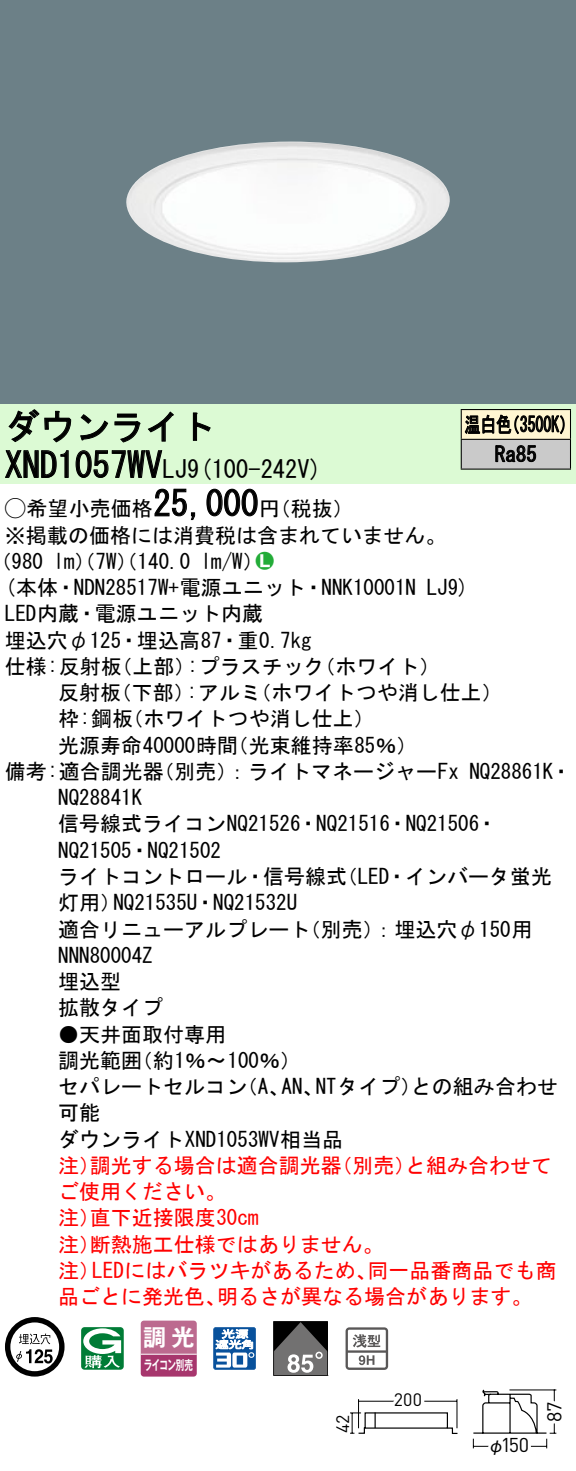
<style>
.page{position:relative;width:576px;height:1471px;background:#fff}
.page>*{position:absolute;margin:0;border:0;box-sizing:border-box;transform-origin:0 0}
.t1{font:35px "MS Gothic";color:#000}
.t2{font:24.5px "MS Gothic";color:#000}
.t3{font:23.1px "Gothic MB101 Pro De Bold 90 pv RKSJ H";color:#fff}
.t4{font:21px/26.2px "MS Gothic";color:#000}
.t5{font:21px/26.2px "MS Gothic";color:#f00}
.t6{font:21px/29.8px "MS Gothic";color:#000;scale:.75 1}
.t7{font:21px "Ford Classification 1";color:#23ac38}
.t8{font:19.95px "DINOT";color:#000}
.t9{font:17.85px "DINOT";color:#000}
.t10{font:17.5px "Gothic BBB Pro Medium 90 pv RKSJ H";color:#000}
.t11{font:13.3px "Gothic MB101 Pro De Bold 90 pv RKSJ H";letter-spacing:-.05em;color:#fff;scale:.65 1}
.s1{font-size:24.5px}
.s2{font-family:"Ford Classification 1"}
.s3{color:#fff}
</style>
<div class="page">
<div style="left:0;top:0;width:575px;height:404px;background:#6c8087"></div>
<img style="left:126px;top:142px;width:324px;height:120px">
<div style="left:0;top:404px;width:575px;height:79px;background:#dcfad4"></div>
<svg style="left:8px;top:409px;width:64px;height:34px"></svg>
<svg style="left:80px;top:413px;width:60px;height:30px"></svg>
<svg style="left:148px;top:411px;width:25px;height:31px"></svg>
<svg style="left:192px;top:412px;width:19px;height:29px"></svg>
<svg style="left:5px;top:450px;width:64px;height:28px"></svg>
<svg style="left:75px;top:450px;width:88px;height:28px"></svg>
<svg style="left:154px;top:488px;width:42px;height:32px"></svg>
<svg style="left:206px;top:488px;width:52px;height:29px"></svg>
<svg style="left:5px;top:1317px;width:59px;height:59px"></svg>
<svg style="left:81px;top:1327px;width:43px;height:42px"></svg>
<svg style="left:140px;top:1320px;width:56px;height:56px;background:#b65c86"></svg>
<hr style="left:141px;top:1353px;width:55px;height:1px;background:#fff">
<svg style="left:213px;top:1327px;width:43px;height:42px"></svg>
<svg style="left:273px;top:1321px;width:55px;height:54px;background:#5d5c5c"></svg>
<svg style="left:345px;top:1327px;width:43px;height:42px"></svg>
<div style="left:461px;top:409px;width:109px;height:30px;background:#fff6d2"></div>
<div style="left:461px;top:439px;width:109px;height:30px;background:#cacaca"></div>
<hr style="left:460px;top:409px;width:110px;height:1px;background:#000">
<hr style="left:569px;top:410px;width:2px;height:29px;background:#000">
<hr style="left:460px;top:439px;width:110px;height:1px;background:#000">
<hr style="left:569px;top:440px;width:2px;height:28px;background:#000">
<hr style="left:460px;top:468px;width:110px;height:2px;background:#000">
<svg style="left:460px;top:410px;width:104px;height:58px"></svg>
<svg style="left:472px;top:1389px;width:85px;height:60px"></svg>
<svg style="left:350px;top:1399px;width:108px;height:35px"></svg>
<h1 class="t1" style="left:5px;top:409px;width:212px">ダウンライト</h1>
<p class="t2" style="left:187px;top:456px;width:136px">(9 100-242 (V</p>
<h1 class="t1" style="left:5px;top:447px;width:184px">XND1057WV<span class="s1">LJ</span></h1>
<h1 class="t1" style="left:153px;top:486px;width:106px">25,000</h1>
<p class="t4" style="left:5px;top:495px;width:442px"><span class="s2">A</span>希望小売価格<br>※掲載の価格には消費税は含まれていません。</p>
<p class="t7" style="left:256px;top:550px;width:19px">2<span class="s3">7</span></p>
<p class="t4" style="left:259px;top:495px;width:96px">（円税抜(</p>
<p class="t4" style="left:201px;top:548px;width:64px">l m (W/</p>
<p class="t4" style="left:-9px;top:548px;width:54px">（980</p>
<p class="t4" style="left:54px;top:548px;width:138px">lm）（ ）（W 7 140.0</p>
<p class="t6" style="left:494px;top:409px;width:57px;text-indent:-30px">温白色<br>Ra85</p>
<p class="t6" style="left:504px;top:409px;width:96px">（3500 (K</p>
<p class="t4" style="left:5px;top:574px;width:412px">(本体・NDN28517 +W 電源ユニット・NNK10001N</p>
<p class="t4" style="left:5px;top:600px;width:259px">LED内蔵・電源ユニット内蔵</p>
<p class="t4" style="left:5px;top:627px;width:308px">埋込穴φ125・埋込高87・重0.7kg</p>
<p class="t4" style="left:314px;top:653px;width:127px">（ホワイト(</p>
<p class="t4" style="left:426px;top:574px;width:44px">LJ (9</p>
<p class="t4" style="left:187px;top:653px;width:139px">:プラスチック</p>
<p class="t4" style="left:5px;top:653px;width:118px">仕様:反射板</p>
<p class="t4" style="left:111px;top:653px;width:85px">（上部）</p>
<p class="t4" style="left:58px;top:679px;width:65px">反射板</p>
<p class="t4" style="left:111px;top:679px;width:85px">（下部）</p>
<p class="t4" style="left:187px;top:679px;width:76px">:アルミ</p>
<p class="t4" style="left:250px;top:679px;width:253px">（ホワイトつや消し仕上(</p>
<p class="t4" style="left:58px;top:705px;width:76px">枠:鋼板</p>
<p class="t4" style="left:122px;top:705px;width:254px">（ホワイトつや消し仕上(</p>
<p class="t4" style="left:58px;top:732px;width:181px">光源寿命40000時間</p>
<p class="t4" style="left:227px;top:732px;width:191px">（光束維持率85％(</p>
<p class="t4" style="left:153px;top:758px;width:307px">（別売：）ライトマネージャーFx</p>
<p class="t4" style="left:5px;top:758px;width:160px">備考:適合調光器</p>
<p class="t4" style="left:58px;top:784px;width:85px">NQ28841K</p>
<p class="t4" style="left:58px;top:810px;width:441px">信号線式ライコンNQ21526・NQ21516・NQ21506・</p>
<p class="t4" style="left:58px;top:837px;width:164px">NQ21505・NQ21502</p>
<p class="t4" style="left:336px;top:863px;width:217px">（LED・インバータ蛍光</p>
<p class="t4" style="left:469px;top:758px;width:104px">NQ28861 ・K</p>
<p class="t4" style="left:58px;top:863px;width:290px;text-align:center">ライトコントロール・信号線式<br>NQ21535 ・U NQ21532U</p>
<p class="t4" style="left:58px;top:889px;width:64px">灯用）</p>
<p class="t4" style="left:58px;top:915px;width:253px">適合リニューアルプレート<br>NNN80004Z<br>埋込型<br>拡散タイプ</p>
<p class="t4" style="left:132px;top:1020px;width:171px;text-indent:-73px">●天井面取付専用<br>（約1％〜100％(</p>
<p class="t4" style="left:300px;top:915px;width:234px">（別売：）埋込穴φ150用</p>
<p class="t4" style="left:58px;top:1047px;width:85px">調光範囲</p>
<p class="t4" style="left:315px;top:1073px;width:107px">NTタイプ）</p>
<p class="t4" style="left:411px;top:1073px;width:148px">との組み合わせ</p>
<p class="t4" style="left:58px;top:1073px;width:286px">セパレートセルコン<br>可能<br>ダウンライトXND1053WV相当品</p>
<p class="t4" style="left:237px;top:1073px;width:54px">（、A</p>
<p class="t4" style="left:281px;top:1073px;width:43px">AN、</p>
<p class="t5" style="left:90px;top:1152px;width:253px">調光する場合は適合調光器</p>
<p class="t5" style="left:331px;top:1152px;width:85px">（別売）</p>
<p class="t5" style="left:405px;top:1152px;width:148px">と組み合わせて</p>
<p class="t5" style="left:58px;top:1152px;width:43px">注）</p>
<p class="t5" style="left:58px;top:1178px;width:169px">ご使用ください。</p>
<p class="t5" style="left:90px;top:1204px;width:170px">直下近接限度30cm</p>
<p class="t5" style="left:90px;top:1204px;width:295px;text-indent:-32px">注）<br>断熱施工仕様ではありません。</p>
<p class="t5" style="left:58px;top:1230px;width:43px">注）</p>
<p class="t5" style="left:92px;top:1257px;width:286px">LEDにはバラツキがあるため、</p>
<p class="t5" style="left:367px;top:1257px;width:190px">同一品番商品でも商</p>
<p class="t5" style="left:58px;top:1257px;width:43px">注）</p>
<p class="t5" style="left:58px;top:1283px;width:169px">品ごとに発光色、</p>
<p class="t5" style="left:217px;top:1283px;width:317px">明るさが異なる場合があります。</p>
<p class="t3" style="left:143px;top:1317px;width:53px">調光</p>
<p class="t11" style="left:144px;top:1354px;width:77px">ライコン別売</p>
<p class="t9" style="left:330px;top:1432px;width:20px;rotate:-90deg">42</p>
<p class="t9" style="left:393px;top:1387px;width:30px">200</p>
<p class="t8" style="left:500px;top:1431px;width:30px">150</p>
<p class="t10" style="left:487px;top:1430px;width:19px">φ</p>
<p class="t8" style="left:540px;top:1421px;width:21px;rotate:-90deg">87</p>
</div>
